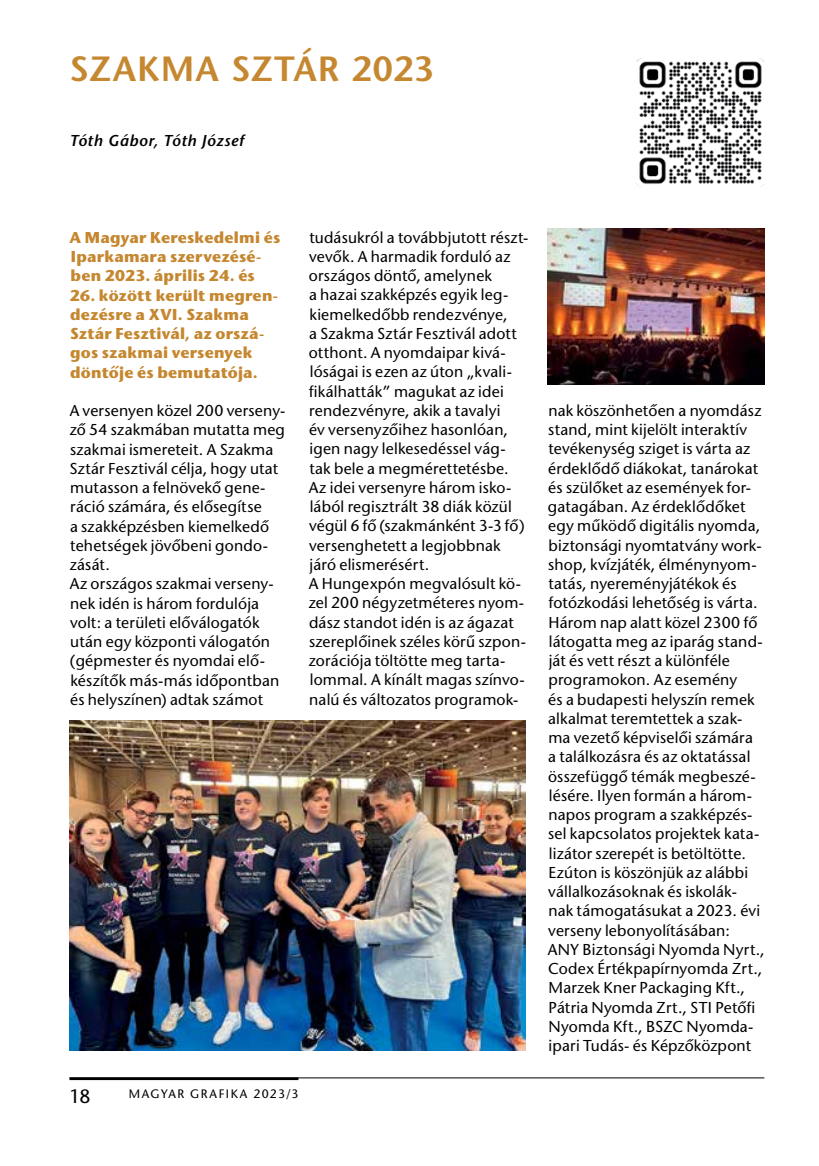
<style>
.page{position:relative;width:819px;height:1166px;background:#fff}
.page>*{position:absolute;margin:0;border:0;box-sizing:border-box;transform-origin:0 0}
.t1{font:600 35px "ITC Stone Sans";letter-spacing:.03em;color:#c5872f}
.t2{font:19.25px "ITC Stone Sans";color:#000}
.t3{font:15.75px/19.2px "ITC Stone Sans";letter-spacing:.015em;color:#000}
.t4{font:700 15.75px/19.2px "ITC Stone Sans";letter-spacing:.015em;color:#c5872f}
.t5{font:italic 600 15.75px "ITC Stone Sans";letter-spacing:.035em;color:#000}
.t6{font:12.25px "ITC Stone Sans";letter-spacing:.12em;color:#000}
</style>
<div class="page">
<hr style="left:69px;top:1077px;width:695px;height:1px;background:#000">
<hr style="left:69px;top:1077px;width:229px;height:3px;background:#000">
<img style="left:636px;top:58px;width:128px;height:128px">
<img style="left:69px;top:721px;width:456px;height:329px">
<img style="left:547px;top:229px;width:217px;height:155px">
<h1 class="t1" style="left:69px;top:50px;width:366px">SZAKMA SZTÁR 2023</h1>
<p class="t5" style="left:69px;top:133px;width:176px">Tóth Gábor, Tóth József</p>
<p class="t4" style="left:69px;top:230px;width:212px">A Magyar Kereskedelmi és<br>Iparkamara szervezésé&shy;ben 2023. április 24. és</p>
<p class="t4" style="left:70px;top:288px;width:210px">26. között került megren&shy;dezésre a XVI. Szakma<br>Sztár Fesztivál, az orszá&shy;gos szakmai versenyek döntője és bemutatója.</p>
<p class="t3" style="left:70px;top:403px;width:217px">A versenyen közel 200 verseny&shy;ző 54 szakmában mutatta meg szakmai ismereteit. A Szakma<br>Sztár Fesztivál célja, hogy utat mutasson a felnövekő gene&shy;ráció számára, és elősegítse<br>a szakképzésben kiemelkedő tehetségek jövőbeni gondo&shy;zását.<br>Az országos szakmai verseny&shy;nek idén is három fordulója volt: a területi előválogatók után egy központi válogatón (gépmester és nyomdai elő&shy;készítők más-más időpontban és helyszínen) adtak számot</p>
<p class="t3" style="left:309px;top:230px;width:221px">tudásukról a továbbjutott részt&shy;vevők. A harmadik forduló az országos döntő, amelynek<br>a hazai szakképzés egyik leg&shy;kiemelkedőbb rendezvénye,<br>a Szakma Sztár Fesztivál adott otthont. A nyomdaipar kivá&shy;lóságai is ezen az úton „kvali&shy;fikálhatták” magukat az idei rendezvényre, akik a tavalyi<br>év versenyzőihez hasonlóan, igen nagy lelkesedéssel vág&shy;tak bele a megmérettetésbe.<br>Az idei versenyre három isko&shy;lából regisztrált 38 diák közül végül 6 fő (szakmánként 3-3 fő) versenghetett a legjobbnak járó elismerésért.<br>A Hungexpón megvalósult kö&shy;zel 200 négyzetméteres nyom&shy;dász standot idén is az ágazat szereplőinek széles körű szpon&shy;zorációja töltötte meg tarta&shy;lommal. A kínált magas színvo&shy;nalú és változatos programok-</p>
<p class="t2" style="left:69px;top:1085px;width:23px">18</p>
<p class="t6" style="left:129px;top:1087px;width:171px">MAGYAR GRAFIKA 2023/3</p>
<p class="t3" style="left:548px;top:403px;width:218px">nak köszönhetően a nyomdász stand, mint kijelölt interaktív tevékenység sziget is várta az érdeklődő diákokat, tanárokat és szülőket az események for&shy;gatagában. Az érdeklődőket egy működő digitális nyomda, biztonsági nyomtatvány work&shy;shop, kvízjáték, élménynyom&shy;tatás, nyereményjátékok és fotózkodási lehetőség is várta.<br>Három nap alatt közel 2300 fő látogatta meg az iparág stand&shy;ját és vett részt a különféle programokon. Az esemény<br>és a budapesti helyszín remek alkalmat teremtettek a szak&shy;ma vezető képviselői számára<br>a találkozásra és az oktatással összefüggő témák megbeszé&shy;lésére. Ilyen formán a három&shy;napos program a szakképzés&shy;sel kapcsolatos projektek kata&shy;lizátor szerepét is betöltötte.<br>Ezúton is köszönjük az alábbi vállalkozásoknak és iskolák&shy;nak támogatásukat a 2023. évi verseny lebonyolításában:<br>ANY Biztonsági Nyomda Nyrt.,<br>Codex Értékpapírnyomda Zrt.,<br>Marzek Kner Packaging Kft.,<br>Pátria Nyomda Zrt., STI Petőfi<br>Nyomda Kft., BSZC Nyomda&shy;ipari Tudás- és Képzőközpont</p>
</div>
